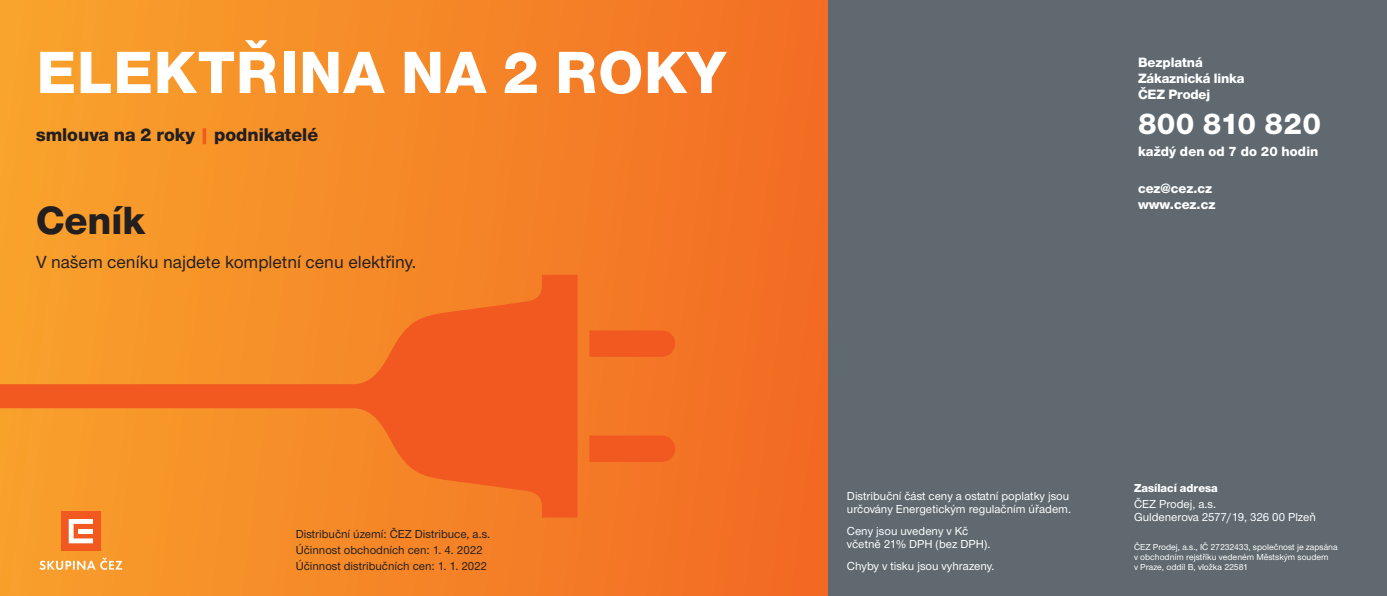
<style>
.page{position:relative;width:1387px;height:596px;background:#fff}
.page>*{position:absolute;margin:0;border:0;box-sizing:border-box;transform-origin:0 0}
.t1{font:800 61.7px "Nimbus CEZOT";letter-spacing:.015em;color:#fff}
.t2{font:800 40.8px "Nimbus CEZOT";color:#231f20}
.t3{font:800 31px "Nimbus CEZOT";letter-spacing:.01em;color:#fff}
.t4{font:800 19.1px "Nimbus CEZOT";color:#231f20}
.t5{font:500 18.1px "Nimbus CEZOT";color:#231f20}
.t6{font:800 14px/16px "Nimbus CEZOT";color:#fff}
.t7{font:500 12px/13px "Nimbus CEZOT";color:#fff}
.t8{font:500 12px/15.8px "Nimbus CEZOT";color:#231f20}
.t9{font:800 12px "Nimbus CEZOT";color:#fff}
.t10{font:500 9px/10px "Nimbus CEZOT";color:#fff}
.s1{color:#f15921}
</style>
<div class="page">
<div style="left:0;top:0;width:828px;height:595px;background:linear-gradient(to right,#f8a32c,#f26b24)"></div>
<div style="left:828px;top:0;width:558px;height:595px;background:#5f696f"></div>
<svg style="left:0;top:274px;width:675px;height:243px;background:#f47e26"></svg>
<div style="left:61px;top:511px;width:39px;height:39px;background:#f15921"></div>
<svg style="left:69px;top:519px;width:24px;height:24px"></svg>
<div style="left:78px;top:528px;width:15px;height:5px;background:#fff"></div>
<svg style="left:39px;top:557px;width:83px;height:12px"></svg>
<h1 class="t1" style="left:36px;top:37px;width:690px">ELEKTŘINA NA 2 ROKY</h1>
<h3 class="t4" style="left:36px;top:124px;width:283px">smlouva na 2 roky <span class="s1">|</span> podnikatelé</h3>
<h2 class="t2" style="left:36px;top:196px;width:111px">Ceník</h2>
<h3 class="t5" style="left:36px;top:251px;width:382px">V našem ceníku najdete kompletní cenu elektřiny.</h3>
<p class="t8" style="left:296px;top:526px;width:196px">Distribuční území: ČEZ Distribuce, a.s.<br>Účinnost obchodních cen: 1. 4. 2022<br>Účinnost distribučních cen: 1. 1. 2022</p>
<p class="t6" style="left:1137px;top:54px;width:108px">Bezplatná<br>Zákaznická linka<br>ČEZ Prodej</p>
<h3 class="t3" style="left:1137px;top:106px;width:184px">800 810 820</h3>
<p class="t6" style="left:1137px;top:143px;width:182px">každý den od 7 do 20 hodin</p>
<p class="t6" style="left:1137px;top:181px;width:79px">cez@cez.cz www.cez.cz</p>
<p class="t7" style="left:846px;top:489px;width:225px">Distribuční část ceny a ostatní poplatky jsou určovány Energetickým regulačním úřadem.</p>
<p class="t7" style="left:846px;top:524px;width:145px">Ceny jsou uvedeny v Kč včetně 21% DPH (bez DPH).</p>
<p class="t7" style="left:846px;top:559px;width:149px">Chyby v tisku jsou vyhrazeny.</p>
<p class="t9" style="left:1133px;top:481px;width:85px">Zasílací adresa</p>
<p class="t7" style="left:1133px;top:497px;width:183px">ČEZ Prodej, a.s.<br>Guldenerova 2577/19, 326 00 Plzeň</p>
<p class="t10" style="left:1133px;top:541px;width:205px">ČEZ Prodej, a.s., IČ 27232433, společnost je zapsána v obchodním rejstříku vedeném Městským soudem<br>v Praze, oddíl B, vložka 22581</p>
</div>
